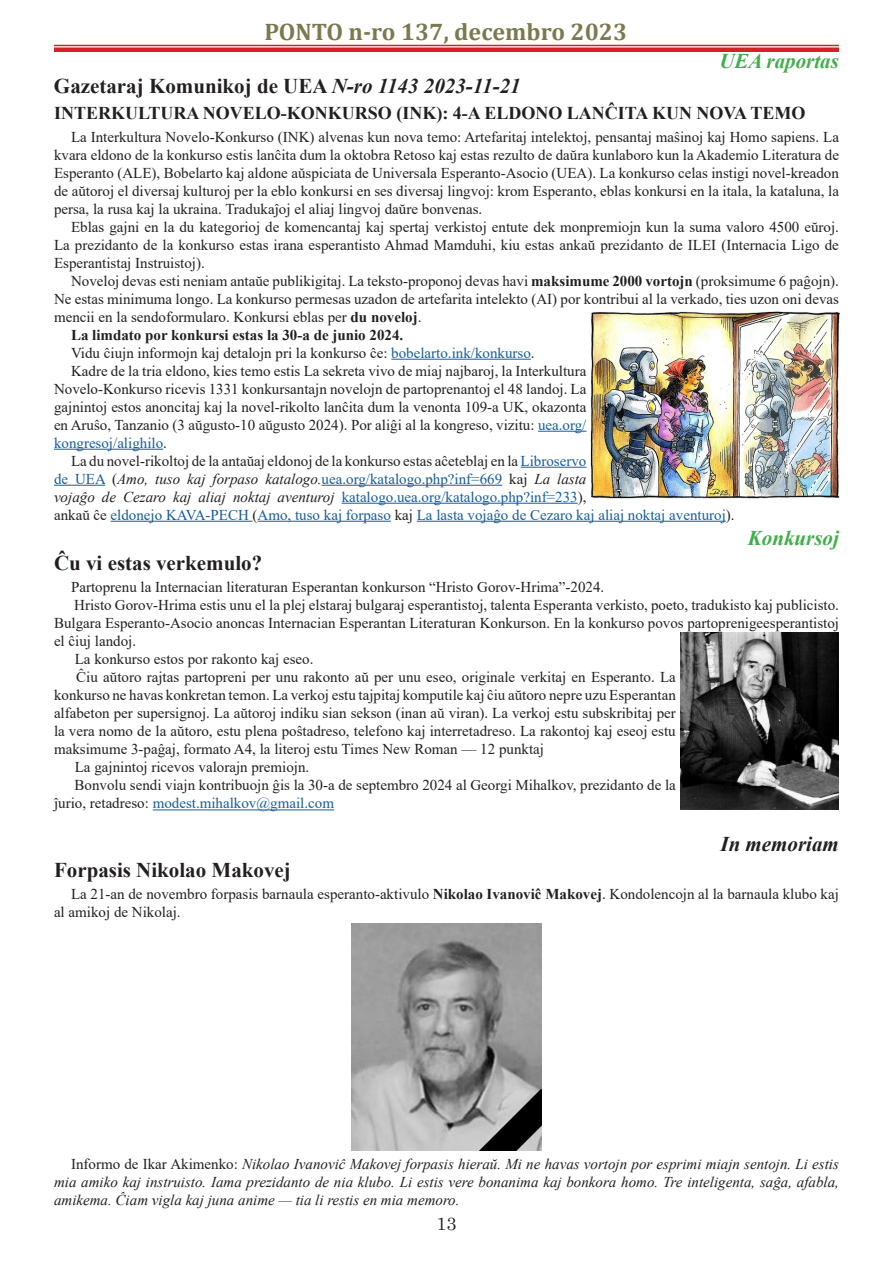
<style>
.page{position:relative;width:893px;height:1263px;background:#fff}
.page>*{position:absolute;margin:0;border:0;box-sizing:border-box;transform-origin:0 0}
.t1{font:700 24px "Cambria";color:#7b7950}
.t2{font:700 21px "Times New Roman";color:#231f20}
.t3{font:italic 700 21px "Times New Roman";color:#40ae49}
.t4{font:italic 700 21px "Times New Roman";color:#231f20}
.t5{font:700 18px "Times New Roman";color:#231f20}
.t6{font:18px "Century";color:#231f20}
.t7{font:15px/18px "Times New Roman";color:#231f20;text-align:justify}
.t8{font:italic 15px/18px "Times New Roman";color:#231f20;text-align:justify}
.t9{font:15px "Times New Roman";color:#175d9e}
.t10{font:700 15px "Times New Roman";color:#231f20}
.s1{font-style:italic}
.s2{font-weight:700}
.s3{color:#175d9e}
.s4{color:#231f20}
.s5{font-style:normal;color:#175d9e}
.s6{font-style:normal}
</style>
<div class="page">
<hr style="left:54px;top:45px;width:785px;height:1px;background:#d1232a">
<div style="left:54px;top:47px;width:785px;height:5px;background:#d1232a"></div>
<hr style="left:391px;top:359px;width:140px;height:1px;background:#175d9e">
<hr style="left:538px;top:431px;width:48px;height:1px;background:#175d9e">
<hr style="left:54px;top:449px;width:109px;height:1px;background:#175d9e">
<hr style="left:521px;top:467px;width:65px;height:1px;background:#175d9e">
<hr style="left:54px;top:485px;width:51px;height:1px;background:#175d9e">
<hr style="left:322px;top:485px;width:180px;height:1px;background:#175d9e">
<hr style="left:342px;top:503px;width:236px;height:1px;background:#175d9e">
<hr style="left:111px;top:521px;width:142px;height:1px;background:#175d9e">
<hr style="left:258px;top:521px;width:133px;height:1px;background:#175d9e">
<hr style="left:417px;top:521px;width:309px;height:1px;background:#175d9e">
<hr style="left:153px;top:809px;width:181px;height:1px;background:#175d9e">
<img style="left:680px;top:632px;width:159px;height:177px">
<img style="left:352px;top:923px;width:189px;height:227px">
<img style="left:591px;top:311px;width:249px;height:189px">
<h1 class="t1" style="left:264px;top:15px;width:364px">PONTO n-ro 137, decembro 2023</h1>
<h2 class="t3" style="left:719px;top:47px;width:121px">UEA raportas</h2>
<h2 class="t2" style="left:54px;top:71px;width:468px">Gazetaraj Komunikoj de UEA <span class="s1">N-ro 1143 2023-11-21</span></h2>
<p class="t5" style="left:54px;top:100px;width:753px">INTERKULTURA NOVELO-KONKURSO (INK): 4-A ELDONO LANĈITA KUN NOVA TEMO</p>
<p class="t7" style="left:54px;top:127px;width:786px;text-indent:17px">La Interkultura Novelo-Konkurso (INK) alvenas kun nova temo: Artefaritaj intelektoj, pensantaj maŝinoj kaj Homo sapiens. La kvara eldono de la konkurso estis lanĉita dum la oktobra Retoso kaj estas rezulto de daŭra kunlaboro kun la Akademio Literatura de Esperanto (ALE), Bobelarto kaj aldone aǔspiciata de Universala Esperanto-Asocio (UEA). La konkurso celas instigi novel-kreadon de aŭtoroj el diversaj kulturoj per la eblo konkursi en ses diversaj lingvoj: krom Esperanto, eblas konkursi en la itala, la kataluna, la persa, la rusa kaj la ukraina. Tradukaĵoj el aliaj lingvoj daŭre bonvenas.</p>
<p class="t7" style="left:54px;top:217px;width:786px;text-indent:17px">Eblas gajni en la du kategorioj de komencantaj kaj spertaj verkistoj entute dek monpremiojn kun la suma valoro 4500 eŭroj.<br>La prezidanto de la konkurso estas irana esperantisto Ahmad Mamduhi, kiu estas ankaŭ prezidanto de ILEI (Internacia Ligo de Esperantistaj Instruistoj).</p>
<p class="t7" style="left:71px;top:271px;width:769px">Noveloj devas esti neniam antaŭe publikigitaj. La teksto-proponoj devas havi <span class="s2">maksimume 2000 vortojn</span> (proksimume 6 paĝojn).</p>
<p class="t7" style="left:54px;top:289px;width:786px">Ne estas minimuma longo. La konkurso permesas uzadon de artefarita intelekto (AI) por kontribui al la verkado, ties uzon oni devas</p>
<p class="t7" style="left:54px;top:307px;width:369px">mencii en la sendoformularo. Konkursi eblas per <span class="s2">du noveloj</span>.</p>
<p class="t10" style="left:71px;top:324px;width:334px">La limdato por konkursi estas la 30-a de junio 2024.</p>
<p class="t7" style="left:71px;top:343px;width:465px">Vidu ĉiujn informojn kaj detalojn pri la konkurso ĉe: <span class="s3">bobelarto.ink/konkurso</span>.</p>
<p class="t7" style="left:71px;top:361px;width:517px">Kadre de la tria eldono, kies temo estis La sekreta vivo de miaj najbaroj, la Interkultura</p>
<p class="t7" style="left:54px;top:379px;width:534px">Novelo-Konkurso ricevis 1331 konkursantajn novelojn de partoprenantoj el 48 landoj. La</p>
<p class="t7" style="left:54px;top:397px;width:534px">gajnintoj estos anoncitaj kaj la novel-rikolto lanĉita dum la venonta 109-a UK, okazonta</p>
<p class="t7" style="left:54px;top:415px;width:534px">en Aruŝo, Tanzanio (3 aŭgusto-10 aŭgusto 2024). Por aliĝi al la kongreso, vizitu: <span class="s3">uea.org/</span></p>
<p class="t9" style="left:54px;top:432px;width:114px">kongresoj/alighilo<span class="s4">.</span></p>
<p class="t7" style="left:71px;top:451px;width:517px">La du novel-rikoltoj de la antaŭaj eldonoj de la konkurso estas aĉeteblaj en la <span class="s3">Libroservo</span></p>
<p class="t8" style="left:54px;top:469px;width:534px"><span class="s5">de UEA</span> <span class="s6">(</span>Amo, tuso kaj forpaso katalogo.<span class="s5">uea.org/katalogo.php?inf=669</span> <span class="s6">kaj</span> La lasta</p>
<p class="t8" style="left:54px;top:487px;width:534px">vojaĝo de Cezaro kaj aliaj noktaj aventuroj <span class="s5">katalogo.uea.org/katalogo.php?inf=233</span><span class="s6">),</span></p>
<p class="t9" style="left:54px;top:504px;width:682px"><span class="s4">ankaŭ ĉe</span> eldonejo KAVA-PECH <span class="s4">(</span>Amo, tuso kaj forpaso <span class="s4">kaj</span> La lasta vojaĝo de Cezaro kaj aliaj noktaj aventuroj<span class="s4">).</span></p>
<h2 class="t3" style="left:748px;top:523px;width:93px">Konkursoj</h2>
<h2 class="t2" style="left:54px;top:548px;width:210px">Ĉu vi estas verkemulo?</h2>
<p class="t7" style="left:71px;top:578px;width:535px">Partoprenu la Internacian literaturan Esperantan konkurson “Hristo Gorov-Hrima”-2024.</p>
<p class="t7" style="left:74px;top:596px;width:766px">Hristo Gorov-Hrima estis unu el la plej elstaraj bulgaraj esperantistoj, talenta Esperanta verkisto, poeto, tradukisto kaj publicisto.</p>
<p class="t7" style="left:54px;top:614px;width:786px">Bulgara Esperanto-Asocio anoncas Internacian Esperantan Literaturan Konkurson. En la konkurso povos partoprenigeesperantistoj</p>
<p class="t7" style="left:54px;top:632px;width:84px">el ĉiuj landoj.</p>
<p class="t7" style="left:75px;top:650px;width:240px">La konkurso estos por rakonto kaj eseo.</p>
<p class="t7" style="left:76px;top:668px;width:601px">Ĉiu aŭtoro rajtas partopreni per unu rakonto aŭ per unu eseo, originale verkitaj en Esperanto. La</p>
<p class="t7" style="left:54px;top:686px;width:623px">konkurso ne havas konkretan temon. La verkoj estu tajpitaj komputile kaj ĉiu aŭtoro nepre uzu Esperantan</p>
<p class="t7" style="left:54px;top:704px;width:623px">alfabeton per supersignoj. La aŭtoroj indiku sian sekson (inan aŭ viran). La verkoj estu subskribitaj per</p>
<p class="t7" style="left:54px;top:722px;width:623px">la vera nomo de la aŭtoro, estu plena poŝtadreso, telefono kaj interretadreso. La rakontoj kaj eseoj estu</p>
<p class="t7" style="left:54px;top:740px;width:491px">maksimume 3-paĝaj, formato A4, la literoj estu Times New Roman — 12 punktaj</p>
<p class="t7" style="left:75px;top:758px;width:236px">La gajnintoj ricevos valorajn premiojn.</p>
<p class="t7" style="left:75px;top:776px;width:603px">Bonvolu sendi viajn kontribuojn ĝis la 30-a de septembro 2024 al Georgi Mihalkov, prezidanto de la</p>
<p class="t9" style="left:54px;top:793px;width:282px"><span class="s4">ĵurio, retadreso:</span> modest.mihalkov@gmail.com</p>
<h2 class="t4" style="left:720px;top:830px;width:120px">In memoriam</h2>
<h2 class="t2" style="left:54px;top:854px;width:238px">Forpasis Nikolao Makovej</h2>
<p class="t7" style="left:54px;top:884px;width:786px;text-indent:17px">La 21-an de novembro forpasis barnaula esperanto-aktivulo <span class="s2">Nikolao Ivanoviĉ Makovej</span>. Kondolencojn al la barnaula klubo kaj al amikoj de Nikolaj.</p>
<p class="t8" style="left:54px;top:1154px;width:786px;text-indent:17px"><span class="s6">Informo de Ikar Akimenko:</span> Nikolao Ivanoviĉ Makovej forpasis hieraŭ. Mi ne havas vortojn por esprimi miajn sentojn. Li estis mia amiko kaj instruisto. Iama prezidanto de nia klubo. Li estis vere bonanima kaj bonkora homo. Tre inteligenta, saĝa, afabla, amikema. Ĉiam vigla kaj juna anime — tia li restis en mia memoro.</p>
<p class="t6" style="left:436px;top:1208px;width:22px">13</p>
</div>
